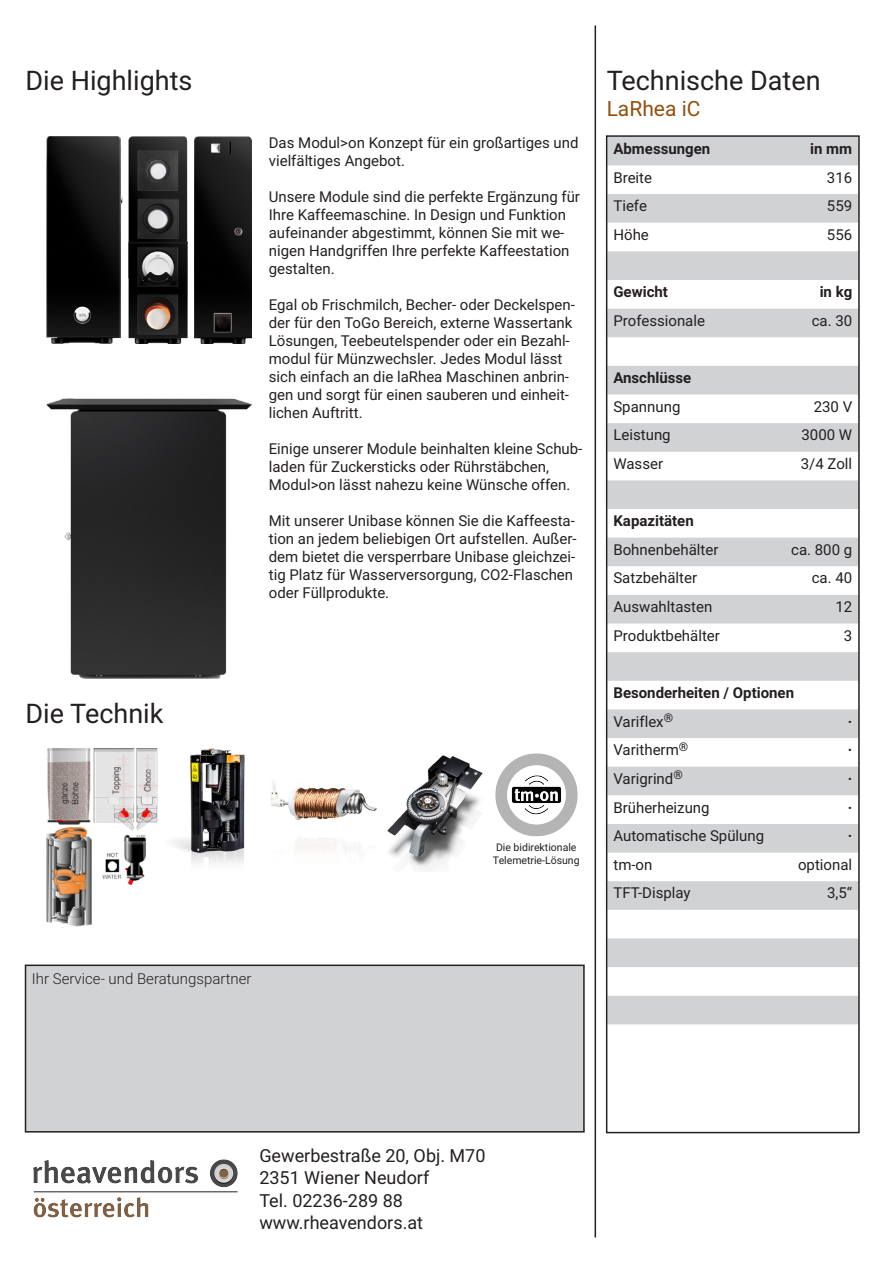
<style>
.page{position:relative;width:893px;height:1263px;background:#fff}
.page>*{position:absolute;margin:0;border:0;box-sizing:border-box;transform-origin:0 0}
.t1{font:27px "Roboto";color:#231f20}
.t2{font:21px "Roboto";color:#924e0c}
.t3{font:18px "Roboto";color:#231f20}
.t4{font:15px/18px "Roboto";color:#231f20}
.t5{font:700 15px "Roboto";color:#231f20}
.t6{font:300 15px "Roboto";color:#231f20}
.t7{font:10.5px/12.6px "Roboto";color:#231f20}
</style>
<div class="page">
<img style="left:33px;top:1159px;width:205px;height:59px">
<hr style="left:595px;top:26px;width:1px;height:1211px;background:#231f20">
<svg style="left:609px;top:138px;width:248px;height:886px;fill:#d2d3d5"></svg>
<div style="left:606px;top:135px;width:254px;height:998px;border:2px solid #231f20"></div>
<div style="left:26px;top:965px;width:558px;height:167px;background:#d1d2d4"></div>
<div style="left:25px;top:964px;width:560px;height:168px;border:2px solid #231f20"></div>
<img style="left:171px;top:749px;width:74px;height:115px">
<img style="left:495px;top:753px;width:83px;height:84px">
<img style="left:46px;top:748px;width:112px;height:180px">
<img style="left:47px;top:399px;width:205px;height:280px">
<img style="left:47px;top:137px;width:76px;height:207px">
<img style="left:128px;top:137px;width:59px;height:207px">
<img style="left:194px;top:137px;width:58px;height:207px">
<img style="left:271px;top:783px;width:105px;height:69px">
<img style="left:387px;top:755px;width:96px;height:115px">
<p class="t1" style="left:26px;top:61px;width:169px">Die Highlights</p>
<p class="t1" style="left:26px;top:695px;width:139px">Die Technik</p>
<p class="t4" style="left:269px;top:133px;width:311px">Das Modul&gt;on Konzept für ein großartiges und vielfältiges Angebot.</p>
<p class="t4" style="left:269px;top:187px;width:313px">Unsere Module sind die perfekte Ergänzung für Ihre Kaffeemaschine. In Design und Funktion aufeinander abgestimmt, können Sie mit we&shy;nigen Handgriffen Ihre perfekte Kaffeestation gestalten.</p>
<p class="t4" style="left:269px;top:295px;width:308px">Egal ob Frischmilch, Becher- oder Deckelspen&shy;der für den ToGo Bereich, externe Wassertank Lösungen, Teebeutelspender oder ein Bezahl&shy;modul für Münzwechsler. Jedes Modul lässt sich einfach an die laRhea Maschinen anbrin&shy;gen und sorgt für einen sauberen und einheit&shy;lichen Auftritt.</p>
<p class="t4" style="left:269px;top:439px;width:315px">Einige unserer Module beinhalten kleine Schub&shy;laden für Zuckersticks oder Rührstäbchen,<br>Modul&gt;on lässt nahezu keine Wünsche offen.</p>
<p class="t4" style="left:269px;top:511px;width:309px">Mit unserer Unibase können Sie die Kaffeesta&shy;tion an jedem beliebigen Ort aufstellen. Außer&shy;dem bietet die versperrbare Unibase gleichzei&shy;tig Platz für Wasserversorgung, CO2-Flaschen oder Füllprodukte.</p>
<p class="t7" style="left:493px;top:841px;width:88px">Die bidirektionale<br>Telemetrie-Lösung</p>
<p class="t1" style="left:607px;top:61px;width:215px">Technische Daten</p>
<p class="t2" style="left:607px;top:94px;width:95px">LaRhea iC</p>
<p class="t5" style="left:613px;top:138px;width:98px">Abmessungen</p>
<p class="t5" style="left:810px;top:138px;width:44px">in mm</p>
<p class="t4" style="left:613px;top:168px;width:40px">Breite</p>
<p class="t4" style="left:827px;top:168px;width:27px">316</p>
<p class="t4" style="left:613px;top:196px;width:35px">Tiefe</p>
<p class="t4" style="left:827px;top:196px;width:27px">559</p>
<p class="t4" style="left:613px;top:225px;width:37px">Höhe</p>
<p class="t4" style="left:827px;top:225px;width:27px">556</p>
<p class="t5" style="left:613px;top:281px;width:56px">Gewicht</p>
<p class="t5" style="left:820px;top:281px;width:34px">in kg</p>
<p class="t4" style="left:613px;top:311px;width:93px">Professionale</p>
<p class="t4" style="left:812px;top:311px;width:42px">ca. 30</p>
<p class="t5" style="left:613px;top:367px;width:79px">Anschlüsse</p>
<p class="t4" style="left:613px;top:397px;width:68px">Spannung</p>
<p class="t4" style="left:814px;top:397px;width:40px">230 V</p>
<p class="t4" style="left:613px;top:425px;width:59px">Leistung</p>
<p class="t4" style="left:801px;top:425px;width:52px">3000 W</p>
<p class="t4" style="left:613px;top:454px;width:51px">Wasser</p>
<p class="t4" style="left:801px;top:454px;width:53px">3/4 Zoll</p>
<p class="t5" style="left:613px;top:510px;width:82px">Kapazitäten</p>
<p class="t4" style="left:613px;top:540px;width:107px">Bohnenbehälter</p>
<p class="t4" style="left:791px;top:540px;width:63px">ca. 800 g</p>
<p class="t4" style="left:613px;top:569px;width:85px">Satzbehälter</p>
<p class="t4" style="left:812px;top:569px;width:42px">ca. 40</p>
<p class="t4" style="left:613px;top:597px;width:100px">Auswahltasten</p>
<p class="t4" style="left:835px;top:597px;width:18px">12</p>
<p class="t4" style="left:613px;top:626px;width:108px">Produktbehälter</p>
<p class="t4" style="left:844px;top:626px;width:10px">3</p>
<p class="t5" style="left:613px;top:682px;width:182px">Besonderheiten / Optionen</p>
<p class="t4" style="left:613px;top:712px;width:61px">Variflex<sup>®</sup></p>
<p class="t5" style="left:848px;top:711px;width:6px">·</p>
<p class="t4" style="left:613px;top:740px;width:76px">Varitherm<sup>®</sup></p>
<p class="t5" style="left:848px;top:739px;width:6px">·</p>
<p class="t4" style="left:613px;top:769px;width:71px">Varigrind<sup>®</sup></p>
<p class="t5" style="left:848px;top:768px;width:6px">·</p>
<p class="t4" style="left:613px;top:798px;width:98px">Brüherheizung</p>
<p class="t5" style="left:848px;top:797px;width:6px">·</p>
<p class="t4" style="left:613px;top:826px;width:152px">Automatische Spülung</p>
<p class="t5" style="left:848px;top:825px;width:6px">·</p>
<p class="t4" style="left:613px;top:855px;width:41px">tm-on</p>
<p class="t4" style="left:798px;top:855px;width:56px">optional</p>
<p class="t4" style="left:613px;top:883px;width:79px">TFT-Display</p>
<p class="t4" style="left:827px;top:883px;width:27px">3,5“</p>
<p class="t6" style="left:32px;top:968px;width:221px">Ihr Service- und Beratungspartner</p>
<p class="t3" style="left:259px;top:1143px;width:228px">Gewerbestraße 20, Obj. M70</p>
<p class="t3" style="left:259px;top:1165px;width:171px">2351 Wiener Neudorf</p>
<p class="t3" style="left:259px;top:1188px;width:145px">Tel. 02236-289 88</p>
<p class="t3" style="left:259px;top:1210px;width:165px">www.rheavendors.at</p>
</div>
